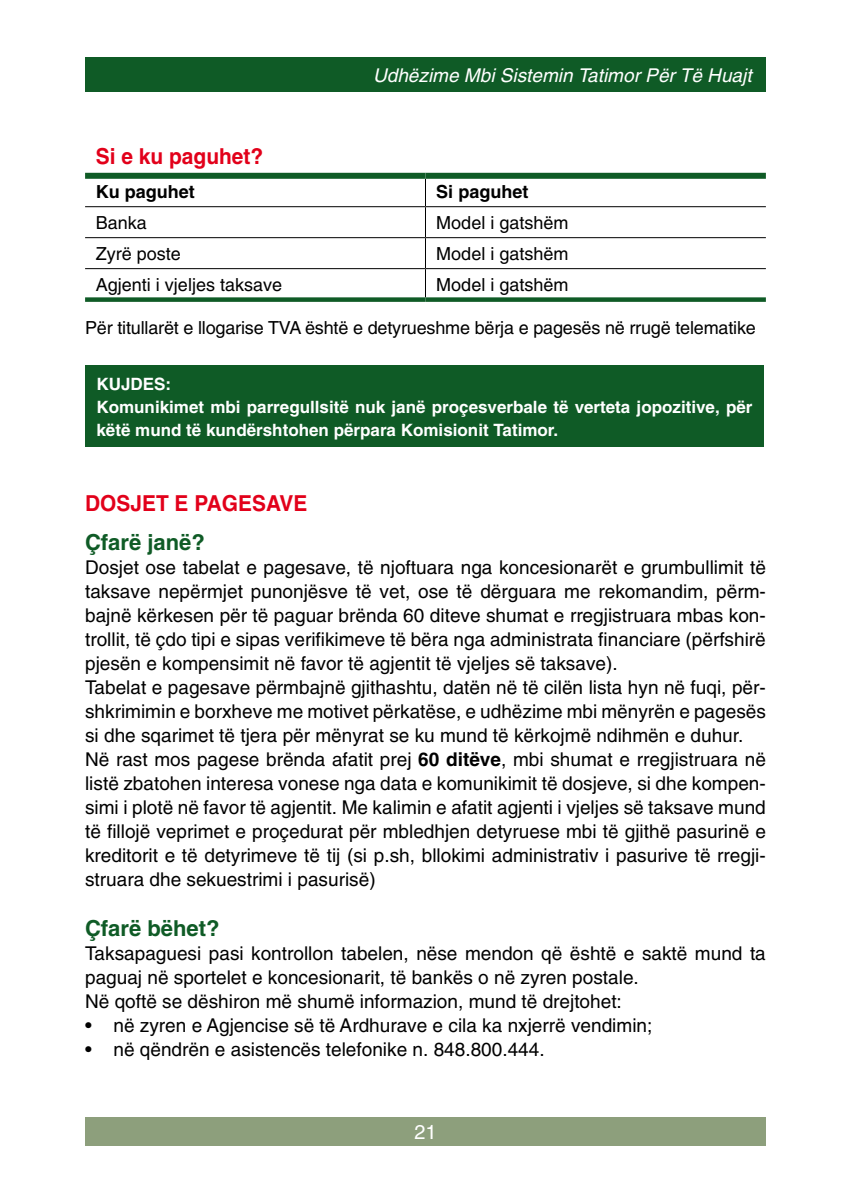
<style>
.page{position:relative;width:851px;height:1191px;background:#fff}
.page>*{position:absolute;margin:0;border:0;box-sizing:border-box;transform-origin:0 0}
.t1{font:700 22px "Helvetica";color:#e2001a;scale:.95 1}
.t2{font:700 22px "Helvetica";color:#0f5b26}
.t3{font:20px "Helvetica";color:#fff}
.t4{font:19px/24px "Helvetica";color:#000}
.t5{font:italic 19px "Helvetica";color:#fff}
.t6{font:18px "Helvetica";letter-spacing:-.005em;color:#000}
.t7{font:700 18px "Helvetica";color:#000}
.t8{font:700 17px/23px "Helvetica";color:#fff}
.s1{font-weight:700}
</style>
<div class="page">
<div style="left:85px;top:57px;width:680px;height:35px;background:#0f5b26"></div>
<div style="left:85px;top:1117px;width:680px;height:28px;background:#8d9f7c"></div>
<svg style="left:425px;top:179px;width:1px;height:27px"></svg>
<hr style="left:425px;top:207px;width:1px;height:30px;background:#000">
<hr style="left:425px;top:238px;width:1px;height:30px;background:#000">
<svg style="left:425px;top:269px;width:1px;height:28px"></svg>
<div style="left:85px;top:173px;width:340px;height:6px;background:#0f5b26"></div>
<div style="left:425px;top:173px;width:340px;height:6px;background:#0f5b26"></div>
<div style="left:85px;top:297px;width:340px;height:5px;background:#0f5b26"></div>
<div style="left:425px;top:297px;width:340px;height:5px;background:#0f5b26"></div>
<hr style="left:85px;top:206px;width:340px;height:1px;background:#000">
<hr style="left:425px;top:206px;width:340px;height:1px;background:#000">
<hr style="left:85px;top:237px;width:340px;height:1px;background:#000">
<hr style="left:425px;top:237px;width:340px;height:1px;background:#000">
<hr style="left:85px;top:268px;width:340px;height:1px;background:#000">
<hr style="left:425px;top:268px;width:340px;height:1px;background:#000">
<div style="left:85px;top:365px;width:678px;height:82px;background:#0f5b26"></div>
<p class="t5" style="left:373px;top:64px;width:380px">Udhëzime Mbi Sistemin Tatimor Për Të Huajt</p>
<p class="t1" style="left:96px;top:143px;width:178px">Si e ku paguhet?</p>
<p class="t7" style="left:96px;top:181px;width:100px">Ku paguhet</p>
<p class="t7" style="left:436px;top:181px;width:94px">Si paguhet</p>
<p class="t6" style="left:96px;top:212px;width:53px">Banka</p>
<p class="t6" style="left:436px;top:212px;width:134px">Model i gatshëm</p>
<p class="t6" style="left:96px;top:243px;width:87px">Zyrë poste</p>
<p class="t6" style="left:436px;top:243px;width:134px">Model i gatshëm</p>
<p class="t6" style="left:96px;top:274px;width:188px">Agjenti i vjeljes taksave</p>
<p class="t6" style="left:436px;top:274px;width:134px">Model i gatshëm</p>
<p class="t6" style="left:85px;top:317px;width:672px">Për titullarët e llogarise TVA është e detyrueshme bërja e pagesës në rrugë telematike</p>
<p class="t8" style="left:96px;top:372px;width:657px;text-indent:58px">S:<br>Komunikimet mbi parregullsitë nuk janë proçesverbale të verteta jopozitive, për këtë mund të kundërshtohen përpara Komisionit Tatimor.</p>
<p class="t8" style="left:96px;top:372px;width:37px">KUJDE</p>
<p class="t1" style="left:85px;top:490px;width:62px">DOSJET</p>
<p class="t1" style="left:174px;top:490px;width:139px">E PAGESAVE</p>
<p class="t2" style="left:85px;top:528px;width:121px">Çfarë janë?</p>
<p class="t4" style="left:85px;top:555px;width:682px">Dosjet ose tabelat e pagesave, të njoftuara nga koncesionarët e grumbullimit të taksave nepërmjet punonjësve të vet, ose të dërguara me rekomandim, përm&shy;bajnë kërkesen për të paguar brënda 60 diteve shumat e rregjistruara mbas kon&shy;trollit, të çdo tipi e sipas verifikimeve të bëra nga administrata financiare (përfshirë pjesën e kompensimit në favor të agjentit të vjeljes së taksave).<br>Tabelat e pagesave përmbajnë gjithashtu, datën në të cilën lista hyn në fuqi, për&shy;shkrimimin e borxheve me motivet përkatëse, e udhëzime mbi mënyrën e pagesës si dhe sqarimet të tjera për mënyrat se ku mund të kërkojmë ndihmën e duhur.<br>Në rast mos pagese brënda afatit prej <span class="s1">60 ditëve</span>, mbi shumat e rregjistruara në listë zbatohen interesa vonese nga data e komunikimit të dosjeve, si dhe kompen&shy;simi i plotë në favor të agjentit. Me kalimin e afatit agjenti i vjeljes së taksave mund të fillojë veprimet e proçedurat për mbledhjen detyruese mbi të gjithë pasurinë e kreditorit e të detyrimeve të tij (si p.sh, bllokimi administrativ i pasurive të rregji&shy;struara dhe sekuestrimi i pasurisë)</p>
<p class="t2" style="left:85px;top:914px;width:136px">Çfarë bëhet?</p>
<p class="t4" style="left:85px;top:941px;width:682px">Taksapaguesi pasi kontrollon tabelen, nëse mendon që është e saktë mund ta paguaj në sportelet e koncesionarit, të bankës o në zyren postale.<br>Në qoftë se dëshiron më shumë informazion, mund të drejtohet:</p>
<p class="t4" style="left:85px;top:1013px;width:568px">• në zyren e Agjencise së të Ardhurave e cila ka nxjerrë vendimin;</p>
<p class="t4" style="left:85px;top:1037px;width:461px">• në qëndrën e asistencës telefonike n. 848.800.444.</p>
<p class="t3" style="left:414px;top:1120px;width:24px">21</p>
</div>
